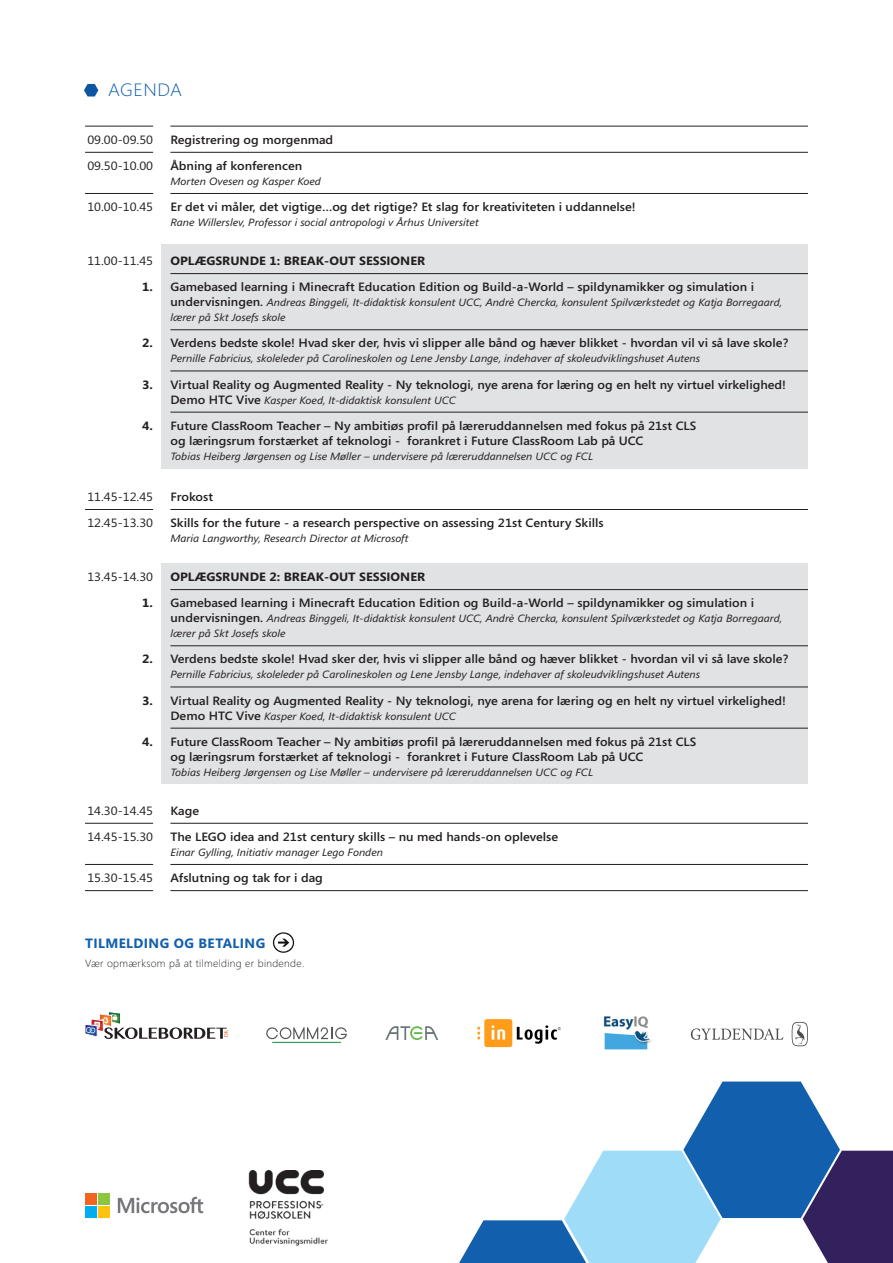
<style>
.page{position:relative;width:893px;height:1263px;background:#fff}
.page>*{position:absolute;margin:0;border:0;box-sizing:border-box;transform-origin:0 0}
.t1{font:300 17.85px "Segoe";letter-spacing:.03em;color:#115fad;scale:1.06 1}
.t2{font:700 13.5px "Segoe";letter-spacing:.03em;color:#115fad}
.t3{font:600 12px/15px "Segoe";color:#231f20;scale:1.06 1}
.t4{font:12px "Segoe";color:#231f20;scale:1.06 1}
.t5{font:700 12px "Segoe";color:#231f20;scale:1.06 1}
.t6{font:italic 10.5px/15px "Segoe";color:#231f20;scale:1.06 1}
.t7{font:300 10.5px "Segoe";letter-spacing:.03em;color:#231f20}
.s1{font-weight:700}
.s2{font-weight:600;font-style:normal;font-size:12px}
</style>
<div class="page">
<div style="left:162px;top:563px;width:646px;height:221px;background:#e1e2e4"></div>
<div style="left:162px;top:244px;width:646px;height:225px;background:#e1e2e4"></div>
<hr style="left:85px;top:152px;width:68px;height:1px;background:#231f20">
<hr style="left:170px;top:152px;width:638px;height:1px;background:#231f20">
<hr style="left:170px;top:273px;width:638px;height:1px;background:#231f20">
<hr style="left:170px;top:329px;width:638px;height:1px;background:#231f20">
<hr style="left:170px;top:371px;width:638px;height:1px;background:#231f20">
<hr style="left:170px;top:412px;width:638px;height:1px;background:#231f20">
<hr style="left:85px;top:509px;width:68px;height:1px;background:#231f20">
<hr style="left:170px;top:509px;width:638px;height:1px;background:#231f20">
<hr style="left:170px;top:589px;width:638px;height:1px;background:#231f20">
<hr style="left:170px;top:645px;width:638px;height:1px;background:#231f20">
<hr style="left:170px;top:687px;width:638px;height:1px;background:#231f20">
<hr style="left:170px;top:728px;width:638px;height:1px;background:#231f20">
<hr style="left:85px;top:823px;width:68px;height:1px;background:#231f20">
<hr style="left:170px;top:823px;width:638px;height:1px;background:#231f20">
<hr style="left:85px;top:864px;width:68px;height:1px;background:#231f20">
<hr style="left:170px;top:864px;width:638px;height:1px;background:#231f20">
<hr style="left:85px;top:890px;width:68px;height:1px;background:#231f20">
<hr style="left:170px;top:890px;width:638px;height:1px;background:#231f20">
<hr style="left:85px;top:126px;width:68px;height:1px;background:#231f20">
<hr style="left:170px;top:126px;width:638px;height:1px;background:#231f20">
<hr style="left:85px;top:193px;width:68px;height:1px;background:#231f20">
<hr style="left:170px;top:193px;width:638px;height:1px;background:#231f20">
<svg style="left:84px;top:84px;width:14px;height:13px"></svg>
<svg style="left:273px;top:932px;width:21px;height:21px"></svg>
<svg style="left:459px;top:1081px;width:434px;height:182px"></svg>
<svg style="left:118px;top:1197px;width:85px;height:16px"></svg>
<div style="left:85px;top:1193px;width:12px;height:12px;background:#f36421"></div>
<div style="left:98px;top:1193px;width:12px;height:12px;background:#8bc63e"></div>
<div style="left:85px;top:1206px;width:12px;height:12px;background:#00aeef"></div>
<div style="left:98px;top:1206px;width:12px;height:12px;background:#fec210"></div>
<svg style="left:85px;top:1011px;width:143px;height:28px"></svg>
<div style="left:484px;top:1019px;width:28px;height:28px;background:#ff9d1b;border-radius:3px"></div>
<svg style="left:492px;top:1025px;width:13px;height:14px"></svg>
<svg style="left:477px;top:1027px;width:3px;height:12px"></svg>
<svg style="left:517px;top:1025px;width:44px;height:19px"></svg>
<svg style="left:385px;top:1026px;width:53px;height:14px"></svg>
<svg style="left:266px;top:1027px;width:81px;height:12px"></svg>
<hr style="left:272px;top:1042px;width:69px;height:1px;background:#00943d">
<svg style="left:691px;top:1022px;width:117px;height:24px"></svg>
<img style="left:603px;top:1016px;width:48px;height:34px">
<img style="left:605px;top:1033px;width:42px;height:16px">
<img style="left:248px;top:1170px;width:80px;height:76px">
<h1 class="t1" style="left:108px;top:80px;width:71px">AGENDA</h1>
<p class="t4" style="left:87px;top:133px;width:63px">09.00-09.50</p>
<p class="t3" style="left:170px;top:132px;width:155px">Registrering og morgenmad</p>
<p class="t4" style="left:87px;top:159px;width:63px">09.50-10.00</p>
<p class="t3" style="left:170px;top:158px;width:126px">Åbning af konferencen</p>
<p class="t6" style="left:170px;top:174px;width:144px">Morten Ovesen og Kasper Koed</p>
<p class="t4" style="left:87px;top:200px;width:63px">10.00-10.45</p>
<p class="t3" style="left:170px;top:200px;width:440px">Er det vi måler, det vigtige…og det rigtige? Et slag for kreativiteten i uddannelse!</p>
<p class="t6" style="left:170px;top:215px;width:292px">Rane Willerslev, Professor i social antropologi v Århus Universitet</p>
<p class="t4" style="left:87px;top:254px;width:63px">11.00-11.45</p>
<p class="t5" style="left:170px;top:254px;width:242px">OPLÆGSRUNDE 1: BREAK-OUT SESSIONER</p>
<p class="t3" style="left:142px;top:280px;width:579px"><span class="s1">1.</span> Gamebased learning i Minecraft Education Edition og Build-a-World – spildynamikker og simulation i</p>
<p class="t6" style="left:170px;top:295px;width:579px"><span class="s2">undervisningen.</span> Andreas Binggeli, It-didaktisk konsulent UCC, Andrè Chercka, konsulent Spilværkstedet og Katja Borregaard, lærer på Skt Josefs skole</p>
<p class="t3" style="left:142px;top:336px;width:611px"><span class="s1">2.</span> Verdens bedste skole! Hvad sker der, hvis vi slipper alle bånd og hæver blikket - hvordan vil vi så lave skole?</p>
<p class="t6" style="left:170px;top:351px;width:501px">Pernille Fabricius, skoleleder på Carolineskolen og Lene Jensby Lange, indehaver af skoleudviklingshuset Autens</p>
<p class="t3" style="left:142px;top:377px;width:609px"><span class="s1">3.</span> Virtual Reality og Augmented Reality - Ny teknologi, nye arena for læring og en helt ny virtuel virkelighed!</p>
<p class="t6" style="left:170px;top:392px;width:271px"><span class="s2">Demo HTC Vive</span> Kasper Koed, It-didaktisk konsulent UCC</p>
<p class="t3" style="left:170px;top:418px;width:498px;text-indent:-28px"><span class="s1">4.</span> Future ClassRoom Teacher – Ny ambitiøs profil på læreruddannelsen med fokus på 21st CLS og læringsrum forstærket af teknologi - forankret i Future ClassRoom Lab på UCC</p>
<p class="t6" style="left:170px;top:449px;width:400px">Tobias Heiberg Jørgensen og Lise Møller – undervisere på læreruddannelsen UCC og FCL</p>
<p class="t4" style="left:87px;top:490px;width:63px">11.45-12.45</p>
<p class="t3" style="left:170px;top:489px;width:42px">Frokost</p>
<p class="t4" style="left:87px;top:516px;width:63px">12.45-13.30</p>
<p class="t3" style="left:170px;top:515px;width:410px">Skills for the future - a research perspective on assessing 21st Century Skills</p>
<p class="t6" style="left:170px;top:531px;width:226px">Maria Langworthy, Research Director at Microsoft</p>
<p class="t4" style="left:87px;top:570px;width:63px">13.45-14.30</p>
<p class="t5" style="left:170px;top:570px;width:242px">OPLÆGSRUNDE 2: BREAK-OUT SESSIONER</p>
<p class="t3" style="left:142px;top:596px;width:579px"><span class="s1">1.</span> Gamebased learning i Minecraft Education Edition og Build-a-World – spildynamikker og simulation i</p>
<p class="t6" style="left:170px;top:611px;width:579px"><span class="s2">undervisningen.</span> Andreas Binggeli, It-didaktisk konsulent UCC, Andrè Chercka, konsulent Spilværkstedet og Katja Borregaard, lærer på Skt Josefs skole</p>
<p class="t3" style="left:142px;top:652px;width:611px"><span class="s1">2.</span> Verdens bedste skole! Hvad sker der, hvis vi slipper alle bånd og hæver blikket - hvordan vil vi så lave skole?</p>
<p class="t6" style="left:170px;top:667px;width:501px">Pernille Fabricius, skoleleder på Carolineskolen og Lene Jensby Lange, indehaver af skoleudviklingshuset Autens</p>
<p class="t3" style="left:142px;top:693px;width:609px"><span class="s1">3.</span> Virtual Reality og Augmented Reality - Ny teknologi, nye arena for læring og en helt ny virtuel virkelighed!</p>
<p class="t6" style="left:170px;top:708px;width:271px"><span class="s2">Demo HTC Vive</span> Kasper Koed, It-didaktisk konsulent UCC</p>
<p class="t3" style="left:170px;top:734px;width:498px;text-indent:-28px"><span class="s1">4.</span> Future ClassRoom Teacher – Ny ambitiøs profil på læreruddannelsen med fokus på 21st CLS og læringsrum forstærket af teknologi - forankret i Future ClassRoom Lab på UCC</p>
<p class="t6" style="left:170px;top:765px;width:400px">Tobias Heiberg Jørgensen og Lise Møller – undervisere på læreruddannelsen UCC og FCL</p>
<p class="t4" style="left:87px;top:804px;width:63px">14.30-14.45</p>
<p class="t3" style="left:170px;top:803px;width:29px">Kage</p>
<p class="t4" style="left:87px;top:830px;width:63px">14.45-15.30</p>
<p class="t3" style="left:170px;top:829px;width:367px">The LEGO idea and 21st century skills – nu med hands-on oplevelse</p>
<p class="t6" style="left:170px;top:845px;width:202px">Einar Gylling, Initiativ manager Lego Fonden</p>
<p class="t4" style="left:87px;top:871px;width:63px">15.30-15.45</p>
<p class="t3" style="left:170px;top:870px;width:145px">Afslutning og tak for i dag</p>
<p class="t2" style="left:85px;top:935px;width:182px">TILMELDING OG BETALING</p>
<p class="t7" style="left:85px;top:957px;width:221px">Vær opmærksom på at tilmelding er bindende.</p>
</div>
